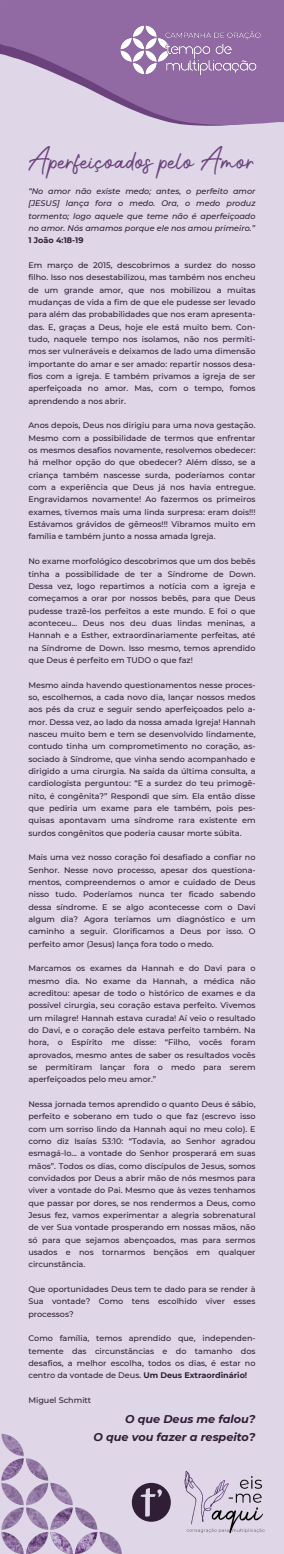
<style>
.page{position:relative;width:284px;height:1554px;background:#dfd7e8}
.page>*{position:absolute;margin:0;border:0;box-sizing:border-box;transform-origin:0 0}
.t1{font:15.75px "Photoshoot";color:#6b427c}
.t2{font:italic 700 11.2px "Montserrat";color:#301e37}
.t3{font:500 8.05px/12.3px "Montserrat";color:#301e37;text-align:justify}
.t4{font:italic 500 8.05px/12.3px "Montserrat";color:#301e37;text-align:justify}
.t5{font:700 8.05px "Montserrat";color:#301e37}
.s1{font-weight:700}
</style>
<div class="page">
<svg style="left:0;top:0;width:284px;height:126px;fill:#916aa4"></svg>
<img style="left:1px;top:1434px;width:152px;height:120px">
<img style="left:113px;top:7px;width:154px;height:87px">
<img style="left:184px;top:1471px;width:81px;height:63px">
<svg style="left:132px;top:1483px;width:39px;height:39px"></svg>
<p class="t1" style="left:28px;top:154px;width:228px">Aperfeiçoados pelo Amor</p>
<p class="t4" style="left:28px;top:185px;width:228px">“No amor não existe medo; antes, o perfeito amor [JESUS] lança fora o medo. Ora, o medo produz tormento; logo aquele que teme não é aperfeiçoado no amor. Nós amamos porque ele nos amou primeiro.”</p>
<p class="t5" style="left:28px;top:236px;width:57px">1 João 4:18-19</p>
<p class="t3" style="left:28px;top:259px;width:228px">Em março de 2015, descobrimos a surdez do nosso filho. Isso nos desestabilizou, mas também nos encheu de um grande amor, que nos mobilizou a muitas mudanças de vida a fim de que ele pudesse ser levado para além das probabilidades que nos eram apresenta&shy;das. E, graças a Deus, hoje ele está muito bem. Con&shy;tudo, naquele tempo nos isolamos, não nos permiti&shy;mos ser vulneráveis e deixamos de lado uma dimensão importante do amar e ser amado: repartir nossos desa&shy;fios com a igreja. E também privamos a igreja de ser aperfeiçoada no amor. Mas, com o tempo, fomos aprendendo a nos abrir.</p>
<p class="t3" style="left:28px;top:419px;width:228px">Anos depois, Deus nos dirigiu para uma nova gestação.<br>Mesmo com a possibilidade de termos que enfrentar os mesmos desafios novamente, resolvemos obedecer: há melhor opção do que obedecer? Além disso, se a criança também nascesse surda, poderíamos contar com a experiência que Deus já nos havia entregue.<br>Engravidamos novamente! Ao fazermos os primeiros exames, tivemos mais uma linda surpresa: eram dois!!!<br>Estávamos grávidos de gêmeos!!! Vibramos muito em família e também junto a nossa amada Igreja.</p>
<p class="t3" style="left:28px;top:555px;width:228px">No exame morfológico descobrimos que um dos bebês tinha a possibilidade de ter a Síndrome de Down.<br>Dessa vez, logo repartimos a notícia com a igreja e começamos a orar por nossos bebês, para que Deus pudesse trazê-los perfeitos a este mundo. E foi o que aconteceu... Deus nos deu duas lindas meninas, a Hannah e a Esther, extraordinariamente perfeitas, até na Síndrome de Down. Isso mesmo, temos aprendido que Deus é perfeito em TUDO o que faz!</p>
<p class="t3" style="left:28px;top:679px;width:228px">Mesmo ainda havendo questionamentos nesse proces&shy;so, escolhemos, a cada novo dia, lançar nossos medos aos pés da cruz e seguir sendo aperfeiçoados pelo a&shy;mor. Dessa vez, ao lado da nossa amada Igreja! Hannah nasceu muito bem e tem se desenvolvido lindamente, contudo tinha um comprometimento no coração, as&shy;sociado à Síndrome, que vinha sendo acompanhado e dirigido a uma cirurgia. Na saída da última consulta, a cardiologista perguntou: “E a surdez do teu primogê&shy;nito, é congênita?” Respondi que sim. Ela então disse que pediria um exame para ele também, pois pes&shy;quisas apontavam uma síndrome rara existente em surdos congênitos que poderia causar morte súbita.</p>
<p class="t3" style="left:28px;top:851px;width:228px">Mais uma vez nosso coração foi desafiado a confiar no Senhor. Nesse novo processo, apesar dos questiona&shy;mentos, compreendemos o amor e cuidado de Deus nisso tudo. Poderíamos nunca ter ficado sabendo dessa síndrome. E se algo acontecesse com o Davi algum dia? Agora teríamos um diagnóstico e um caminho a seguir. Glorificamos a Deus por isso. O perfeito amor (Jesus) lança fora todo o medo.</p>
<p class="t3" style="left:28px;top:962px;width:228px">Marcamos os exames da Hannah e do Davi para o mesmo dia. No exame da Hannah, a médica não acreditou: apesar de todo o histórico de exames e da possível cirurgia, seu coração estava perfeito. Vivemos um milagre! Hannah estava curada! Aí veio o resultado do Davi, e o coração dele estava perfeito também. Na hora, o Espírito me disse: “Filho, vocês foram aprovados, mesmo antes de saber os resultados vocês se permitiram lançar fora o medo para serem aperfeiçoados pelo meu amor.”</p>
<p class="t3" style="left:28px;top:1098px;width:228px">Nessa jornada temos aprendido o quanto Deus é sábio, perfeito e soberano em tudo o que faz (escrevo isso com um sorriso lindo da Hannah aqui no meu colo). E como diz Isaías 53:10: “Todavia, ao Senhor agradou esmagá-lo... a vontade do Senhor prosperará em suas mãos”. Todos os dias, como discípulos de Jesus, somos convidados por Deus a abrir mão de nós mesmos para viver a vontade do Pai. Mesmo que às vezes tenhamos que passar por dores, se nos rendermos a Deus, como Jesus fez, vamos experimentar a alegria sobrenatural de ver Sua vontade prosperando em nossas mãos, não só para que sejamos abençoados, mas para sermos usados e nos tornarmos bençãos em qualquer circunstância.</p>
<p class="t3" style="left:28px;top:1283px;width:228px">Que oportunidades Deus tem te dado para se render à Sua vontade? Como tens escolhido viver esses processos?</p>
<p class="t3" style="left:28px;top:1332px;width:228px">Como família, temos aprendido que, independen&shy;temente das circunstâncias e do tamanho dos desafios, a melhor escolha, todos os dias, é estar no centro da vontade de Deus. <span class="s1">Um Deus Extraordinário!</span></p>
<p class="t3" style="left:28px;top:1394px;width:64px">Miguel Schmitt</p>
<p class="t2" style="left:125px;top:1412px;width:132px">O que Deus me falou?</p>
<p class="t2" style="left:93px;top:1430px;width:163px">O que vou fazer a respeito?</p>
</div>
